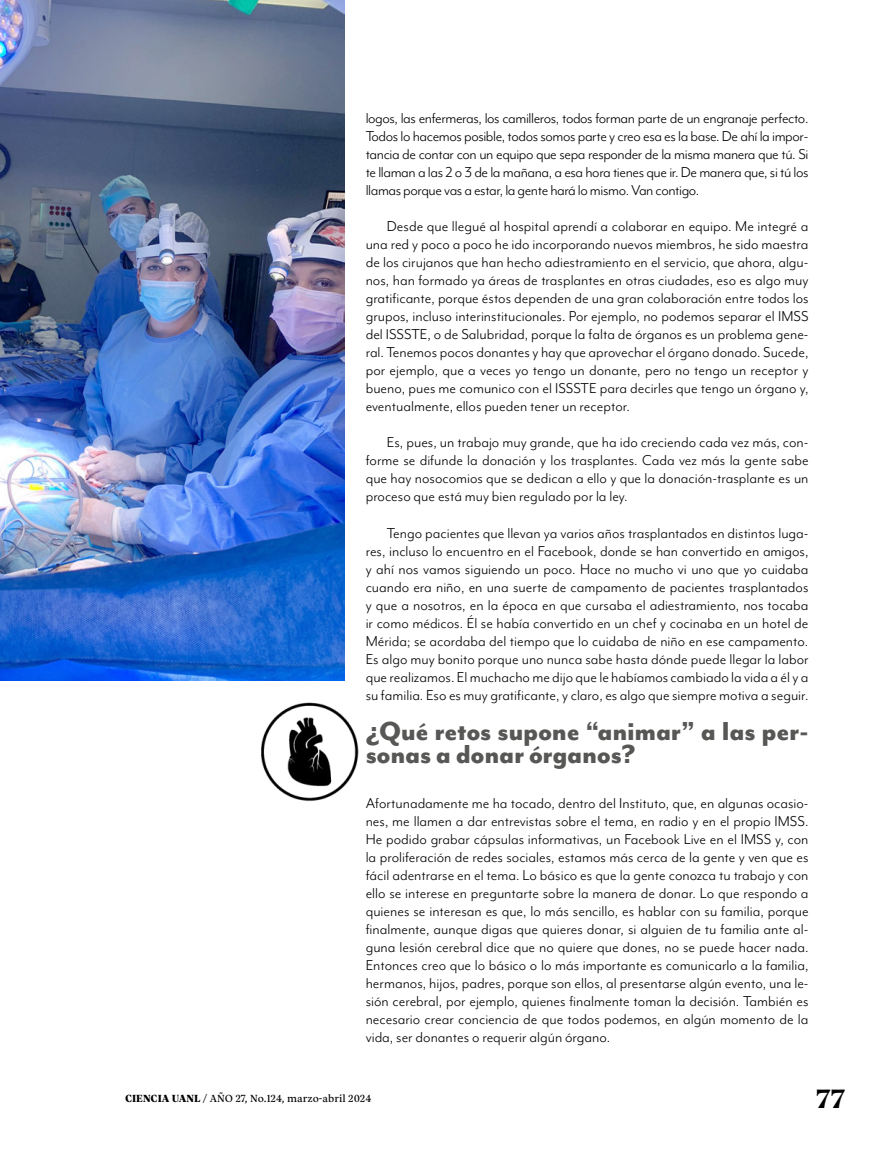
<style>
.page{position:relative;width:893px;height:1149px;background:#fff}
.page>*{position:absolute;margin:0;border:0;box-sizing:border-box;transform-origin:0 0}
.t1{font:800 30px/22.5px "Mr Eaves Mod OT";letter-spacing:-.01em;color:#575756}
.t2{font:700 27px "TRY Vesterbro";color:#000;scale:1.1 1}
.t3{font:16.5px/18px "Mr Eaves Mod OT";color:#000;text-align:justify}
.t4{font:10.5px "TRY Vesterbro";color:#000}
.s1{font-weight:800}
</style>
<div class="page">
<img style="left:261px;top:702px;width:98px;height:99px">
<img style="left:1px;top:0;width:343px;height:680px">
<p class="t3" style="left:366px;top:109px;width:444px">logos, las enfermeras, los camilleros, todos forman parte de un engranaje perfecto.<br>Todos lo hacemos posible, todos somos parte y creo esa es la base. De ahí la impor&shy;tancia de contar con un equipo que sepa responder de la misma manera que tú. Si te llaman a las 2 o 3 de la mañana, a esa hora tienes que ir. De manera que, si tú los llamas porque vas a estar, la gente hará lo mismo. Van contigo.</p>
<p class="t3" style="left:366px;top:217px;width:444px;text-indent:21px">Desde que llegué al hospital aprendí a colaborar en equipo. Me integré a una red y poco a poco he ido incorporando nuevos miembros, he sido maestra de los cirujanos que han hecho adiestramiento en el servicio, que ahora, algu&shy;nos, han formado ya áreas de trasplantes en otras ciudades, eso es algo muy gratificante, porque éstos dependen de una gran colaboración entre todos los grupos, incluso interinstitucionales. Por ejemplo, no podemos separar el IMSS del ISSSTE, o de Salubridad, porque la falta de órganos es un problema gene&shy;ral. Tenemos pocos donantes y hay que aprovechar el órgano donado. Sucede, por ejemplo, que a veces yo tengo un donante, pero no tengo un receptor y bueno, pues me comunico con el ISSSTE para decirles que tengo un órgano y, eventualmente, ellos pueden tener un receptor.</p>
<p class="t3" style="left:366px;top:433px;width:444px;text-indent:21px">Es, pues, un trabajo muy grande, que ha ido creciendo cada vez más, con&shy;forme se difunde la donación y los trasplantes. Cada vez más la gente sabe que hay nosocomios que se dedican a ello y que la donación-trasplante es un proceso que está muy bien regulado por la ley.</p>
<p class="t3" style="left:366px;top:523px;width:444px;text-indent:21px">Tengo pacientes que llevan ya varios años trasplantados en distintos luga&shy;res, incluso lo encuentro en el Facebook, donde se han convertido en amigos, y ahí nos vamos siguiendo un poco. Hace no mucho vi uno que yo cuidaba cuando era niño, en una suerte de campamento de pacientes trasplantados y que a nosotros, en la época en que cursaba el adiestramiento, nos tocaba ir como médicos. Él se había convertido en un chef y cocinaba en un hotel de Mérida; se acordaba del tiempo que lo cuidaba de niño en ese campamento.<br>Es algo muy bonito porque uno nunca sabe hasta dónde puede llegar la labor que realizamos. El muchacho me dijo que le habíamos cambiado la vida a él y a su familia. Eso es muy gratificante, y claro, es algo que siempre motiva a seguir.</p>
<h1 class="t1" style="left:366px;top:719px;width:444px">¿Qué retos supone “animar” a las per&shy;sonas a donar órganos?</h1>
<p class="t3" style="left:366px;top:793px;width:444px">Afortunadamente me ha tocado, dentro del Instituto, que, en algunas ocasio&shy;nes, me llamen a dar entrevistas sobre el tema, en radio y en el propio IMSS.<br>He podido grabar cápsulas informativas, un Facebook Live en el IMSS y, con la proliferación de redes sociales, estamos más cerca de la gente y ven que es fácil adentrarse en el tema. Lo básico es que la gente conozca tu trabajo y con ello se interese en preguntarte sobre la manera de donar. Lo que respondo a quienes se interesan es que, lo más sencillo, es hablar con su familia, porque finalmente, aunque digas que quieres donar, si alguien de tu familia ante al&shy;guna lesión cerebral dice que no quiere que dones, no se puede hacer nada.<br>Entonces creo que lo básico o lo más importante es comunicarlo a la familia, hermanos, hijos, padres, porque son ellos, al presentarse algún evento, una le&shy;sión cerebral, por ejemplo, quienes finalmente toman la decisión. También es necesario crear conciencia de que todos podemos, en algún momento de la vida, ser donantes o requerir algún órgano.</p>
<p class="t4" style="left:125px;top:1091px;width:248px"><span class="s1">CIENCIA UANL /</span> AÑO 27, No.124, marzo-abril 2024</p>
<h2 class="t2" style="left:816px;top:1079px;width:28px">77</h2>
</div>
